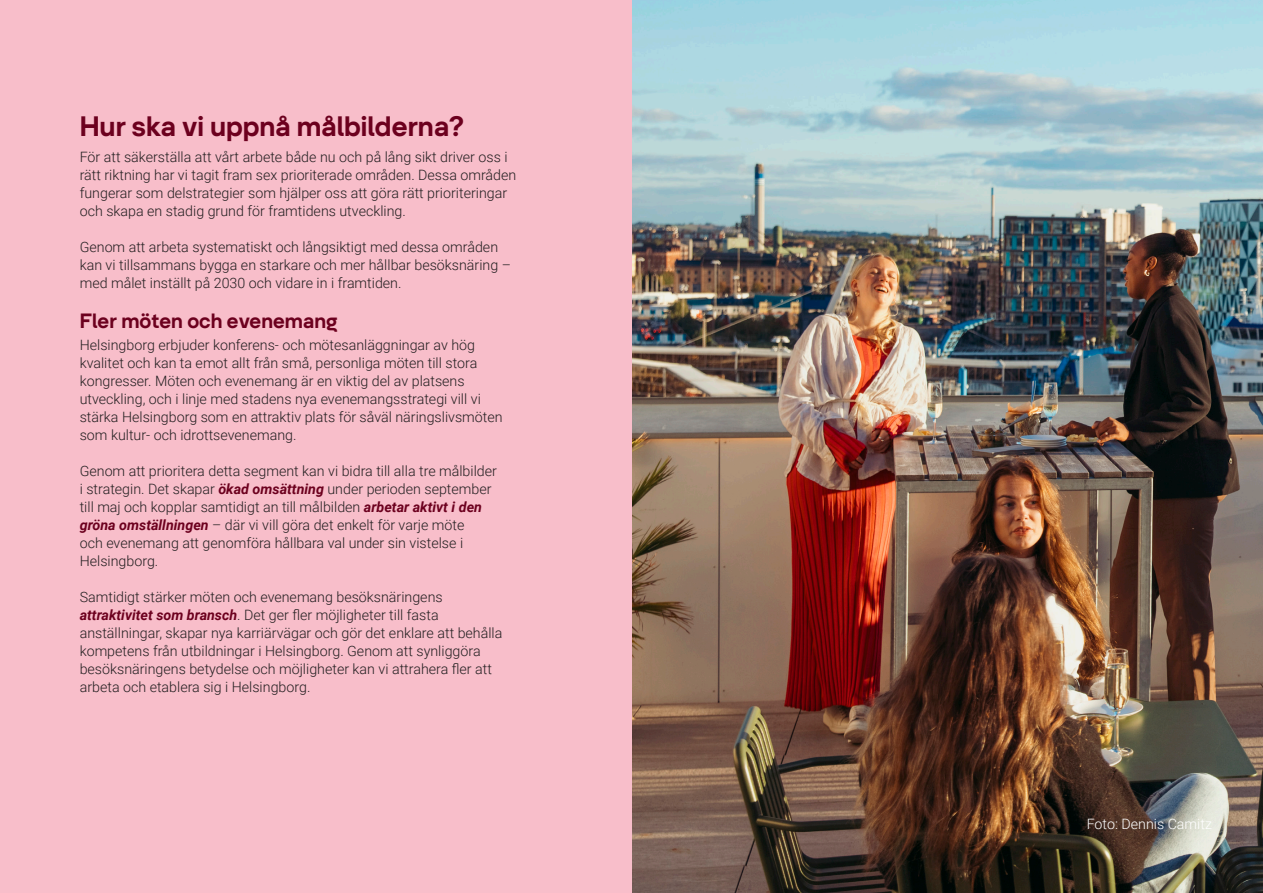
<style>
.page{position:relative;width:1263px;height:893px;background:#fff}
.page>*{position:absolute;margin:0;border:0;box-sizing:border-box;transform-origin:0 0}
.Underubrik{font:700 28.5px "Helsingborg 06";color:#6c001e}
.t1{font:700 21px "Helsingborg 06";color:#6c001e}
.Brödtext{font:300 14.25px/18px "Roboto";color:#231f20}
.Styckeformat_2{font:300 14.25px "Roboto";color:#fff}
.s1{font-weight:700;font-style:italic;color:#6c001e}
</style>
<div class="page">
<img style="left:631px;top:0;width:632px;height:893px">
<div style="left:0;top:0;width:631px;height:893px;background:#f8beca"></div>
<p class="Underubrik" style="left:80px;top:109px;width:385px">Hur ska vi uppnå målbilderna?</p>
<p class="Brödtext" style="left:80px;top:147px;width:438px">För att säkerställa att vårt arbete både nu och på lång sikt driver oss i rätt riktning har vi tagit fram sex prioriterade områden. Dessa områden fungerar som delstrategier som hjälper oss att göra rätt prioriteringar och skapa en stadig grund för framtidens utveckling.</p>
<p class="Brödtext" style="left:80px;top:237px;width:433px">Genom att arbeta systematiskt och långsiktigt med dessa områden kan vi tillsammans bygga en starkare och mer hållbar besöksnäring – med målet inställt på 2030 och vidare in i framtiden.</p>
<p class="t1" style="left:80px;top:308px;width:259px">Fler möten och evenemang</p>
<p class="Brödtext" style="left:80px;top:335px;width:424px">Helsingborg erbjuder konferens- och mötesanläggningar av hög kvalitet och kan ta emot allt från små, personliga möten till stora kongresser. Möten och evenemang är en viktig del av platsens utveckling, och i linje med stadens nya evenemangsstrategi vill vi stärka Helsingborg som en attraktiv plats för såväl näringslivsmöten som kultur- och idrottsevenemang.</p>
<p class="Brödtext" style="left:80px;top:461px;width:419px">Genom att prioritera detta segment kan vi bidra till alla tre målbilder i strategin. Det skapar <span class="s1">ökad omsättning</span> under perioden september till maj och kopplar samtidigt an till målbilden <span class="s1">arbetar aktivt i den gröna omställningen</span> – där vi vill göra det enkelt för varje möte<br>och evenemang att genomföra hållbara val under sin vistelse i Helsingborg.</p>
<p class="Brödtext" style="left:80px;top:587px;width:424px">Samtidigt stärker möten och evenemang besöksnäringens <span class="s1">attraktivitet som bransch</span>. Det ger fler möjligheter till fasta anställningar, skapar nya karriärvägar och gör det enklare att behålla kompetens från utbildningar i Helsingborg. Genom att synliggöra besöksnäringens betydelse och möjligheter kan vi attrahera fler att arbeta och etablera sig i Helsingborg.</p>
<p class="Styckeformat_2" style="left:1087px;top:814px;width:127px">Foto: Dennis Camitz</p>
</div>
